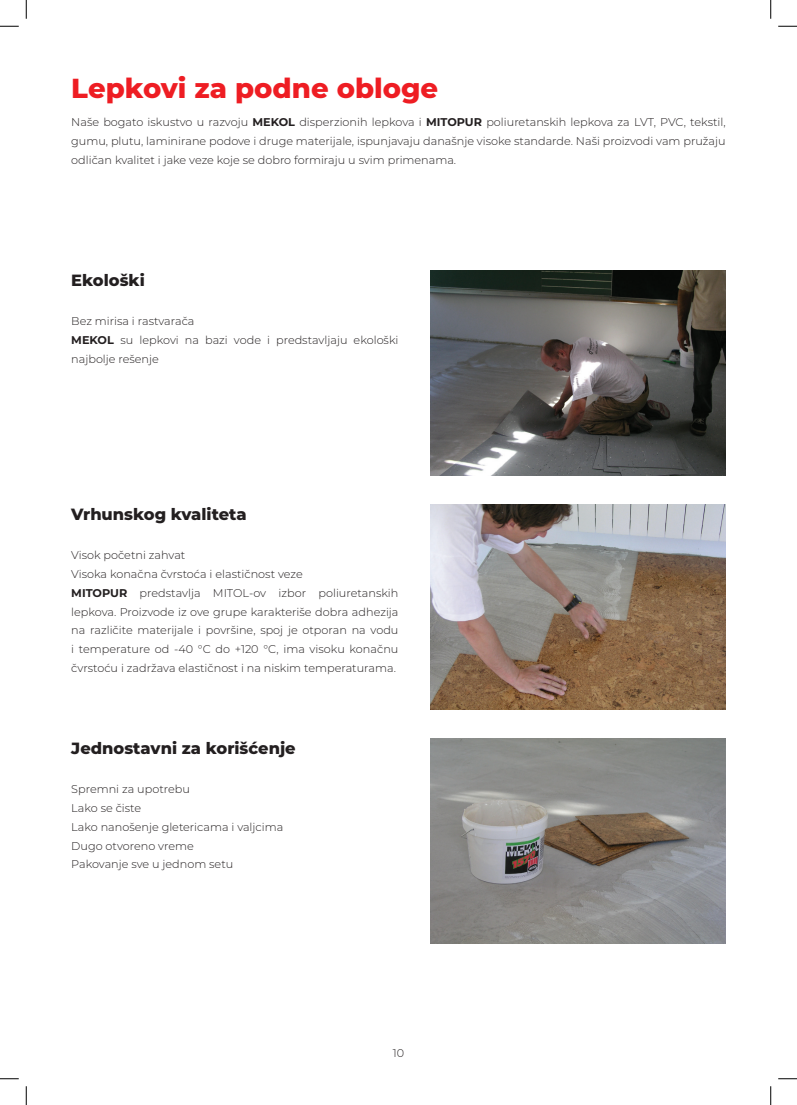
<style>
.page{position:relative;width:797px;height:1105px;background:#fff}
.page>*{position:absolute;margin:0;border:0;box-sizing:border-box;transform-origin:0 0}
.t1{font:800 27.5px "Montserrat";color:#ee1d23}
.t2{font:800 16.25px "Montserrat";color:#231f20}
.t3{font:300 11.25px/18.8px "Montserrat";color:#231f20;text-align:justify}
.s1{font-weight:700}
</style>
<div class="page">
<img style="left:430px;top:270px;width:295px;height:205px">
<img style="left:430px;top:504px;width:295px;height:205px">
<img style="left:430px;top:738px;width:295px;height:205px">
<svg style="left:0;top:25px;width:19px;height:2px"></svg>
<svg style="left:778px;top:25px;width:19px;height:2px"></svg>
<svg style="left:0;top:1078px;width:19px;height:1px"></svg>
<svg style="left:778px;top:1078px;width:19px;height:1px"></svg>
<svg style="left:25px;top:0;width:2px;height:19px"></svg>
<svg style="left:25px;top:1086px;width:2px;height:19px"></svg>
<svg style="left:770px;top:0;width:1px;height:19px"></svg>
<svg style="left:770px;top:1086px;width:1px;height:19px"></svg>
<p class="t1" style="left:71px;top:68px;width:368px">Lepkovi za podne obloge</p>
<p class="t3" style="left:71px;top:113px;width:656px">Naše bogato iskustvo u razvoju <span class="s1">MEKOL</span> disperzionih lepkova i <span class="s1">MITOPUR</span> poliuretanskih lepkova za LVT, PVC, tekstil, gumu, plutu, laminirane podove i druge materijale, ispunjavaju današnje visoke standarde. Naši proizvodi vam pružaju odličan kvalitet i jake veze koje se dobro formiraju u svim primenama.</p>
<p class="t2" style="left:71px;top:268px;width:75px">Ekološki</p>
<p class="t3" style="left:71px;top:312px;width:125px">Bez mirisa i rastvarača</p>
<p class="t3" style="left:71px;top:330px;width:329px"><span class="s1">MEKOL</span> su lepkovi na bazi vode i predstavljaju ekološki najbolje rešenje</p>
<p class="t2" style="left:71px;top:502px;width:177px">Vrhunskog kvaliteta</p>
<p class="t3" style="left:71px;top:545px;width:116px">Visok početni zahvat</p>
<p class="t3" style="left:71px;top:564px;width:233px">Visoka konačna čvrstoća i elastičnost veze</p>
<p class="t3" style="left:71px;top:583px;width:329px"><span class="s1">MITOPUR</span> predstavlja MITOL-ov izbor poliuretanskih lepkova. Proizvode iz ove grupe karakteriše dobra adhezija na različite materijale i površine, spoj je otporan na vodu i temperature od -40 °C do +120 °C, ima visoku konačnu čvrstoću i zadržava elastičnost i na niskim temperaturama.</p>
<p class="t2" style="left:71px;top:736px;width:226px">Jednostavni za korišćenje</p>
<p class="t3" style="left:71px;top:779px;width:120px">Spremni za upotrebu</p>
<p class="t3" style="left:71px;top:798px;width:71px">Lako se čiste</p>
<p class="t3" style="left:71px;top:817px;width:213px">Lako nanošenje gletericama i valjcima</p>
<p class="t3" style="left:71px;top:836px;width:124px">Dugo otvoreno vreme</p>
<p class="t3" style="left:71px;top:854px;width:163px">Pakovanje sve u jednom setu</p>
<p class="t3" style="left:393px;top:1043px;width:13px">10</p>
</div>
